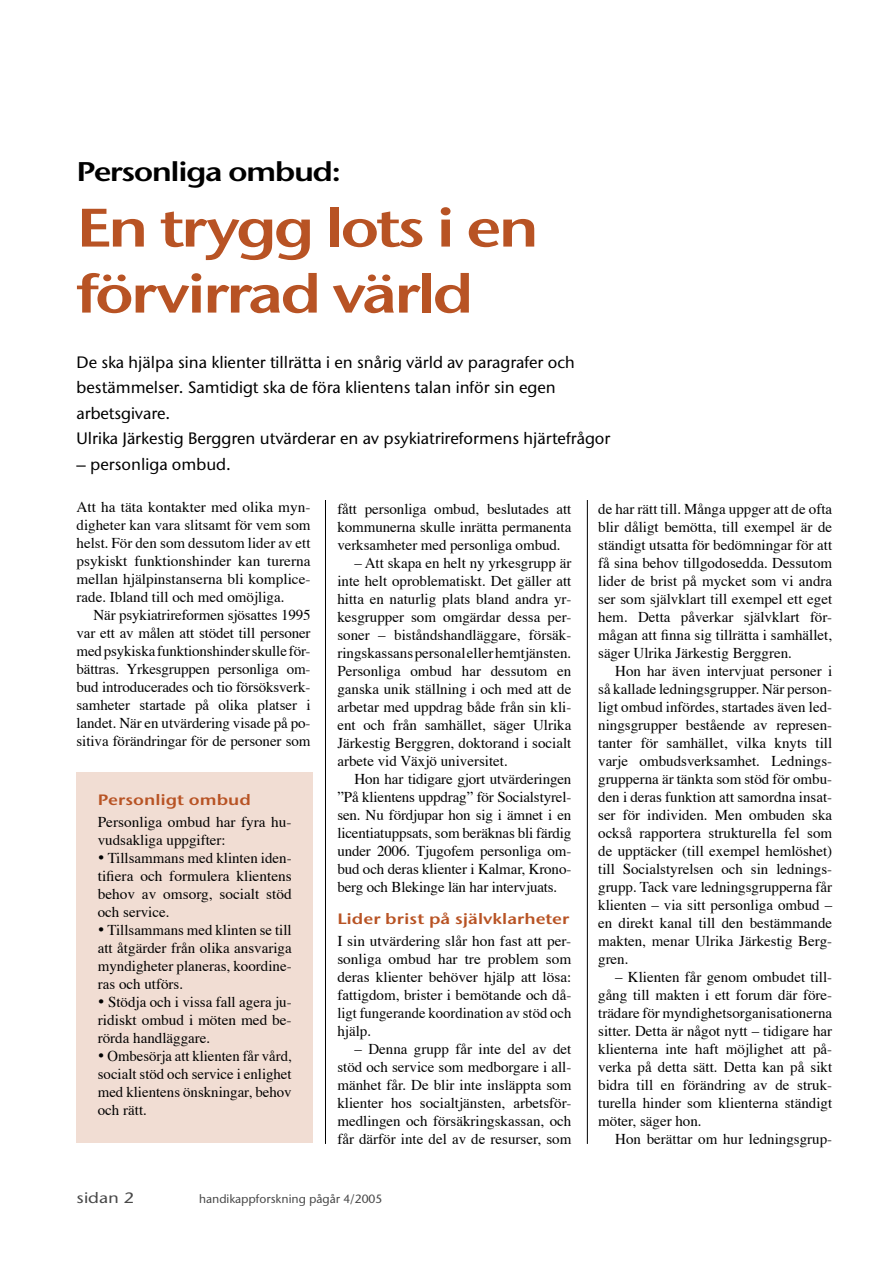
<style>
.page{position:relative;width:893px;height:1263px;background:#fff}
.page>*{position:absolute;margin:0;border:0;box-sizing:border-box;transform-origin:0 0}
.t1{font:54px/66px "Stone Sans OSITC Semi";letter-spacing:-.05em;color:#b85324;scale:1.2 1}
.t2{font:27px "Stone Sans OSITC Semi";letter-spacing:-.05em;color:#000;scale:1.2 1}
.t3{font:500 16.5px/25.5px "Stone Sans ITC";color:#000}
.t4{font:15px/18px "Times";color:#000;text-align:justify}
.t5{font:15px "Stone Sans ITC Semi";color:#b85324;scale:1.2 1}
.t6{font:500 15px "Stone Sans ITC";color:#484848;scale:1.2 1}
.t7{font:500 12px "Stone Sans ITC";color:#484848}
</style>
<div class="page">
<hr style="left:325px;top:74px;width:1px;height:1070px;background:#000">
<hr style="left:587px;top:74px;width:1px;height:1070px;background:#000">
<div style="left:77px;top:772px;width:236px;height:371px;background:#f1ddd3"></div>
<h2 class="t2" style="left:77px;top:155px;width:222px">Personliga ombud:</h2>
<h1 class="t1" style="left:77px;top:194px;width:387px">En trygg lots i en förvirrad värld</h1>
<p class="t3" style="left:77px;top:349px;width:535px">De ska hjälpa sina klienter tillrätta i en snårig värld av paragrafer och bestämmelser. Samtidigt ska de föra klientens talan inför sin egen arbetsgivare.<br>Ulrika Järkestig Berggren utvärderar en av psykiatrireformens hjärtefrågor</p>
<p class="t3" style="left:77px;top:451px;width:156px">– personliga ombud.</p>
<p class="t4" style="left:77px;top:498px;width:236px">Att ha täta kontakter med olika myn&shy;digheter kan vara slitsamt för vem som helst. För den som dessutom lider av ett psykiskt funktionshinder kan turerna mellan hjälpinstanserna bli komplice&shy;rade. Ibland till och med omöjliga.</p>
<p class="t4" style="left:77px;top:606px;width:236px;text-indent:17px">När psykiatrireformen sjösattes 1995 var ett av målen att stödet till personer med psykiska funktionshinder skulle för&shy;bättras. Yrkesgruppen personliga om&shy;bud introducerades och tio försöksverk&shy;samheter startade på olika platser i landet. När en utvärdering visade på po&shy;sitiva förändringar för de personer som</p>
<p class="t4" style="left:337px;top:500px;width:236px">fått personliga ombud, beslutades att kommunerna skulle inrätta permanenta verksamheter med personliga ombud.</p>
<p class="t4" style="left:337px;top:554px;width:236px;text-indent:17px">– Att skapa en helt ny yrkesgrupp är inte helt oproblematiskt. Det gäller att hitta en naturlig plats bland andra yr&shy;kesgrupper som omgärdar dessa per&shy;soner – biståndshandläggare, försäk&shy;ringskassans personal eller hemtjänsten.<br>Personliga ombud har dessutom en ganska unik ställning i och med att de arbetar med uppdrag både från sin kli&shy;ent och från samhället, säger Ulrika Järkestig Berggren, doktorand i socialt arbete vid Växjö universitet.</p>
<p class="t4" style="left:337px;top:770px;width:236px;text-indent:17px">Hon har tidigare gjort utvärderingen ”På klientens uppdrag” för Socialstyrel&shy;sen. Nu fördjupar hon sig i ämnet i en licentiatuppsats, som beräknas bli färdig under 2006. Tjugofem personliga om&shy;bud och deras klienter i Kalmar, Krono&shy;berg och Blekinge län har intervjuats.</p>
<p class="t5" style="left:337px;top:909px;width:195px">Lider brist på självklarheter</p>
<p class="t4" style="left:337px;top:933px;width:236px">I sin utvärdering slår hon fast att per&shy;sonliga ombud har tre problem som deras klienter behöver hjälp att lösa: fattigdom, brister i bemötande och då&shy;ligt fungerande koordination av stöd och hjälp.</p>
<p class="t4" style="left:337px;top:1041px;width:236px;text-indent:17px">– Denna grupp får inte del av det stöd och service som medborgare i all&shy;mänhet får. De blir inte insläppta som klienter hos socialtjänsten, arbetsför&shy;medlingen och försäkringskassan, och får därför inte del av de resurser, som</p>
<p class="t4" style="left:598px;top:501px;width:236px">de har rätt till. Många uppger att de ofta blir dåligt bemötta, till exempel är de ständigt utsatta för bedömningar för att få sina behov tillgodosedda. Dessutom lider de brist på mycket som vi andra ser som självklart till exempel ett eget hem. Detta påverkar självklart för&shy;mågan att finna sig tillrätta i samhället, säger Ulrika Järkestig Berggren.</p>
<p class="t4" style="left:598px;top:663px;width:236px;text-indent:17px">Hon har även intervjuat personer i så kallade ledningsgrupper. När person&shy;ligt ombud infördes, startades även led&shy;ningsgrupper bestående av represen&shy;tanter för samhället, vilka knyts till varje ombudsverksamhet. Lednings&shy;grupperna är tänkta som stöd för ombu&shy;den i deras funktion att samordna insat&shy;ser för individen. Men ombuden ska också rapportera strukturella fel som de upptäcker (till exempel hemlöshet) till Socialstyrelsen och sin lednings&shy;grupp. Tack vare ledningsgrupperna får klienten – via sitt personliga ombud – en direkt kanal till den bestämmande makten, menar Ulrika Järkestig Berg&shy;gren.</p>
<p class="t4" style="left:598px;top:969px;width:236px;text-indent:17px">– Klienten får genom ombudet till&shy;gång till makten i ett forum där före&shy;trädare för myndighetsorganisationerna sitter. Detta är något nytt – tidigare har klienterna inte haft möjlighet att på&shy;verka på detta sätt. Detta kan på sikt bidra till en förändring av de struk&shy;turella hinder som klienterna ständigt möter, säger hon.</p>
<p class="t4" style="left:615px;top:1131px;width:218px">Hon berättar om hur ledningsgrup-</p>
<p class="t5" style="left:98px;top:790px;width:129px">Personligt ombud</p>
<p class="t4" style="left:98px;top:814px;width:195px">Personliga ombud har fyra hu&shy;vudsakliga uppgifter:</p>
<p class="t4" style="left:98px;top:850px;width:195px">• Tillsammans med klinten iden&shy;tifiera och formulera klientens behov av omsorg, socialt stöd och service.</p>
<p class="t4" style="left:98px;top:922px;width:195px">• Tillsammans med klinten se till att åtgärder från olika ansvariga myndigheter planeras, koordine&shy;ras och utförs.</p>
<p class="t4" style="left:98px;top:994px;width:195px">• Stödja och i vissa fall agera ju&shy;ridiskt ombud i möten med be&shy;rörda handläggare.</p>
<p class="t4" style="left:98px;top:1048px;width:195px">• Ombesörja att klienten får vård, socialt stöd och service i enlighet med klientens önskningar, behov och rätt.</p>
<p class="t6" style="left:77px;top:1188px;width:49px">sidan 2</p>
<p class="t7" style="left:199px;top:1192px;width:185px">handikappforskning pågår 4/2005</p>
</div>
